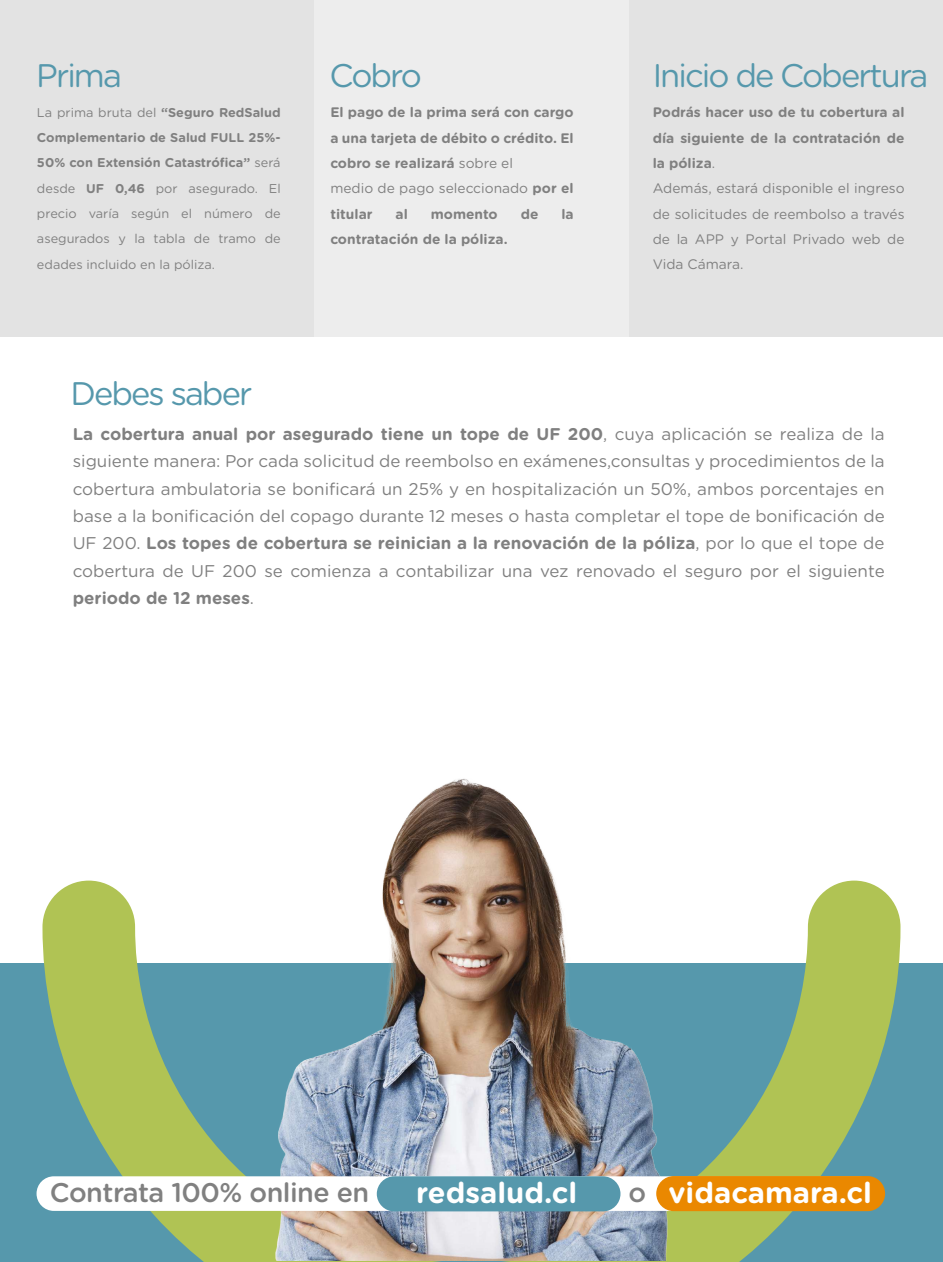
<style>
.page{position:relative;width:943px;height:1262px;background:#fff}
.page>*{position:absolute;margin:0;border:0;box-sizing:border-box;transform-origin:0 0}
.t1{font:32.62px "Gotham Rounded";letter-spacing:-.06em;color:#5698ac}
.t2{font:700 29.1px "Gotham Rounded";color:#fff}
.t3{font:500 27px "Gotham Rounded";letter-spacing:-.02em;color:#808080}
.t4{font:16.95px/27.3px "Gotham Rounded";color:#808080;text-align:justify}
.t5{font:13.8px/25.3px "Gotham Rounded";color:#808080}
.t6{font:700 13.8px/25.3px "Gotham Rounded";color:#808080}
.t7{font:12.75px/25.3px "Gotham Rounded";color:#808080;text-align:justify}
.s1{font-weight:700}
.s2{font-weight:400}
.s3{font-weight:500;font-size:27px;color:#808080}
</style>
<div class="page">
<div style="left:0;top:0;width:314px;height:336px;background:#e3e3e3"></div>
<div style="left:628px;top:0;width:315px;height:336px;background:#e3e3e3"></div>
<div style="left:314px;top:0;width:314px;height:336px;background:#ededed"></div>
<div style="left:0;top:963px;width:943px;height:298px;background:#5698ac"></div>
<svg style="left:42px;top:880px;width:858px;height:381px"></svg>
<img style="left:260px;top:779px;width:421px;height:481px">
<div style="left:37px;top:1176px;width:838px;height:34px;background:#fff;border-radius:17px"></div>
<div style="left:656px;top:1175px;width:229px;height:36px;background:#ea8800;border-radius:18px"></div>
<div style="left:377px;top:1176px;width:243px;height:35px;background:#5698ac;border-radius:18px"></div>
<h1 class="t1" style="left:36px;top:53px;width:87px">Prima</h1>
<p class="t7" style="left:37px;top:99px;width:245px">La prima bruta del <span class="s1">“Seguro RedSalud Complementario de Salud FULL 25%- 50% con Extensión Catastrófica”</span> será desde <span class="s1">UF 0,46</span> por asegurado. El precio varía según el número de asegurados y la tabla de tramo de edades incluido en la póliza.</p>
<h1 class="t1" style="left:329px;top:53px;width:94px">Cobro</h1>
<p class="t6" style="left:330px;top:99px;width:245px">El pago de la prima será con cargo a una tarjeta de débito o crédito. El cobro se realizará <span class="s2">sobre el<br>medio de pago seleccionado</span> por el titular</p>
<p class="t6" style="left:395px;top:201px;width:14px">al</p>
<p class="t6" style="left:431px;top:201px;width:68px">momento</p>
<p class="t6" style="left:520px;top:201px;width:19px">de</p>
<p class="t6" style="left:561px;top:201px;width:14px">la</p>
<p class="t6" style="left:330px;top:226px;width:179px">contratación de la póliza.</p>
<h1 class="t1" style="left:652px;top:53px;width:277px">Inicio de Cobertura</h1>
<p class="t5" style="left:652px;top:99px;width:253px"><span class="s1">Podrás hacer uso de tu cobertura al día siguiente de la contratación de la póliza</span>.<br>Además, estará disponible el ingreso de solicitudes de reembolso a través de la APP y Portal Privado web de<br>Vida Cámara.</p>
<h1 class="t1" style="left:70px;top:371px;width:183px">Debes saber</h1>
<p class="t4" style="left:73px;top:419px;width:813px"><span class="s1">La cobertura anual por asegurado tiene un tope de UF 200</span>, cuya aplicación se realiza de la siguiente manera: Por cada solicitud de reembolso en exámenes,consultas y procedimientos de la cobertura ambulatoria se bonificará un 25% y en hospitalización un 50%, ambos porcentajes en base a la bonificación del copago durante 12 meses o hasta completar el tope de bonificación de UF 200. <span class="s1">Los topes de cobertura se reinician a la renovación de la póliza</span>, por lo que el tope de cobertura de UF 200 se comienza a contabilizar una vez renovado el seguro por el siguiente <span class="s1">periodo de 12 meses</span>.</p>
<h3 class="t3" style="left:50px;top:1173px;width:321px">Contrata 100% online en</h3>
<h2 class="t2" style="left:416px;top:1171px;width:162px">redsalud.cl</h2>
<h2 class="t2" style="left:628px;top:1170px;width:245px"><span class="s3">o</span> vidacamara.cl</h2>
</div>
